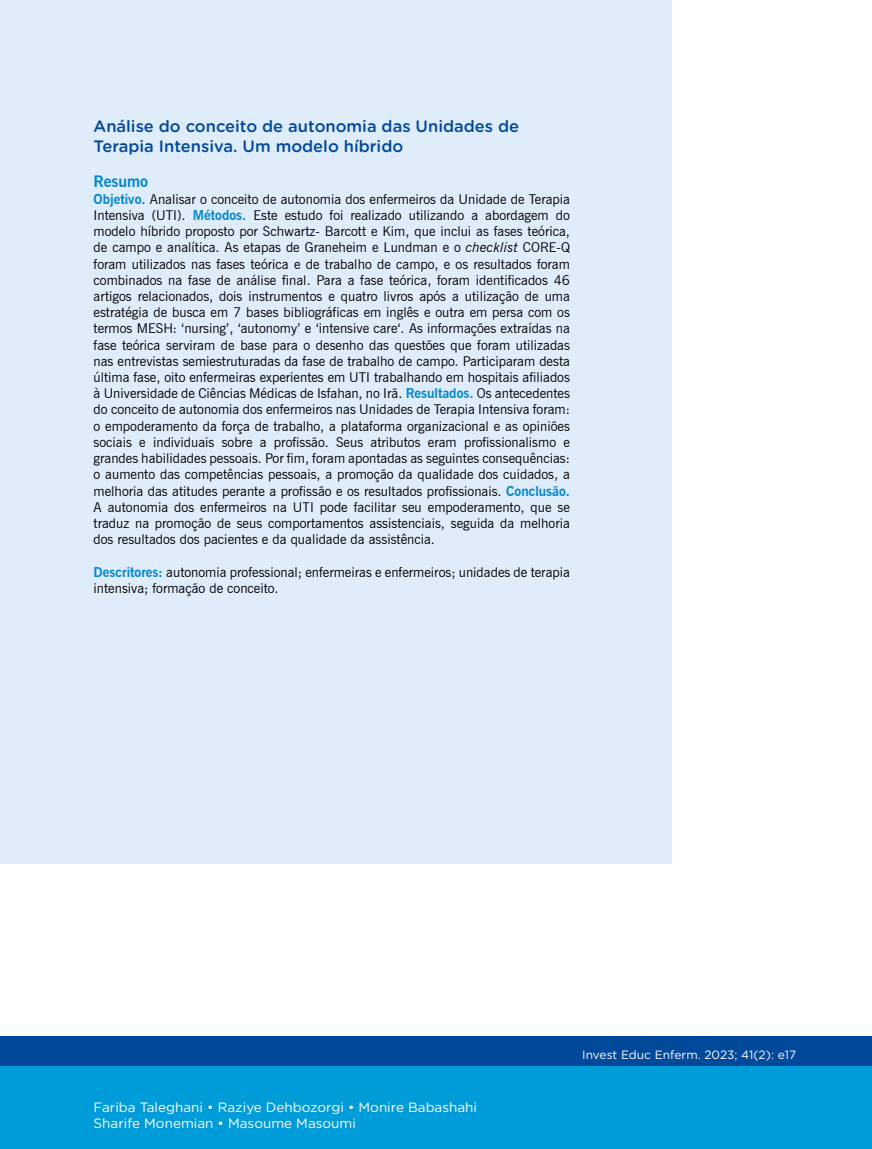
<style>
.page{position:relative;width:872px;height:1149px;background:#fff}
.page>*{position:absolute;margin:0;border:0;box-sizing:border-box;transform-origin:0 0}
.t1{font:500 16.5px/19.8px "Gotham Rounded";color:#00489a}
.t2{font:700 15.75px "News Gothic BT";color:#0086ce}
.t3{font:13.5px/16.2px "News Gothic BT";color:#000;text-align:justify}
.t4{font:13.5px/16.2px "Gotham Rounded";color:#fff}
.t5{font:12px "Gotham Rounded";color:#fff}
.s1{font-weight:700;color:#0086ce}
.s2{font-style:italic}
</style>
<div class="page">
<div style="left:0;top:1035px;width:872px;height:113px;background:#00489a"></div>
<div style="left:0;top:1065px;width:872px;height:83px;background:#009bd9"></div>
<div style="left:0;top:0;width:671px;height:863px;background:#dfecfa"></div>
<p class="t1" style="left:94px;top:116px;width:427px">Análise do conceito de autonomia das Unidades de<br>Terapia Intensiva. Um modelo híbrido</p>
<p class="t2" style="left:94px;top:172px;width:56px">Resumo</p>
<p class="t3" style="left:94px;top:191px;width:478px"><span class="s1">Objetivo.</span> Analisar o conceito de autonomia dos enfermeiros da Unidade de Terapia Intensiva (UTI). <span class="s1">Métodos.</span> Este estudo foi realizado utilizando a abordagem do modelo híbrido proposto por Schwartz- Barcott e Kim, que inclui as fases teórica, de campo e analítica. As etapas de Graneheim e Lundman e o <span class="s2">checklist</span> CORE-Q foram utilizados nas fases teórica e de trabalho de campo, e os resultados foram combinados na fase de análise final. Para a fase teórica, foram identificados 46 artigos relacionados, dois instrumentos e quatro livros após a utilização de uma estratégia de busca em 7 bases bibliográficas em inglês e outra em persa com os termos MESH: ‘nursing’, ‘autonomy’ e ‘intensive care‘. As informações extraídas na fase teórica serviram de base para o desenho das questões que foram utilizadas nas entrevistas semiestruturadas da fase de trabalho de campo. Participaram desta última fase, oito enfermeiras experientes em UTI trabalhando em hospitais afiliados à Universidade de Ciências Médicas de Isfahan, no Irã. <span class="s1">Resultados.</span> Os antecedentes do conceito de autonomia dos enfermeiros nas Unidades de Terapia Intensiva foram: o empoderamento da força de trabalho, a plataforma organizacional e as opiniões sociais e individuais sobre a profissão. Seus atributos eram profissionalismo e grandes habilidades pessoais. Por fim, foram apontadas as seguintes consequências: o aumento das competências pessoais, a promoção da qualidade dos cuidados, a melhoria das atitudes perante a profissão e os resultados profissionais. <span class="s1">Conclusão.<br></span>A autonomia dos enfermeiros na UTI pode facilitar seu empoderamento, que se traduz na promoção de seus comportamentos assistenciais, seguida da melhoria dos resultados dos pacientes e da qualidade da assistência.</p>
<p class="t3" style="left:94px;top:563px;width:478px"><span class="s1">Descritores:</span> autonomia professional; enfermeiras e enfermeiros; unidades de terapia intensiva; formação de conceito.</p>
<p class="t4" style="left:94px;top:1098px;width:385px">Fariba Taleghani • Raziye Dehbozorgi • Monire Babashahi<br>Sharife Monemian • Masoume Masoumi</p>
<p class="t5" style="left:582px;top:1045px;width:215px">Invest Educ Enferm. 2023; 41(2): e17</p>
</div>
